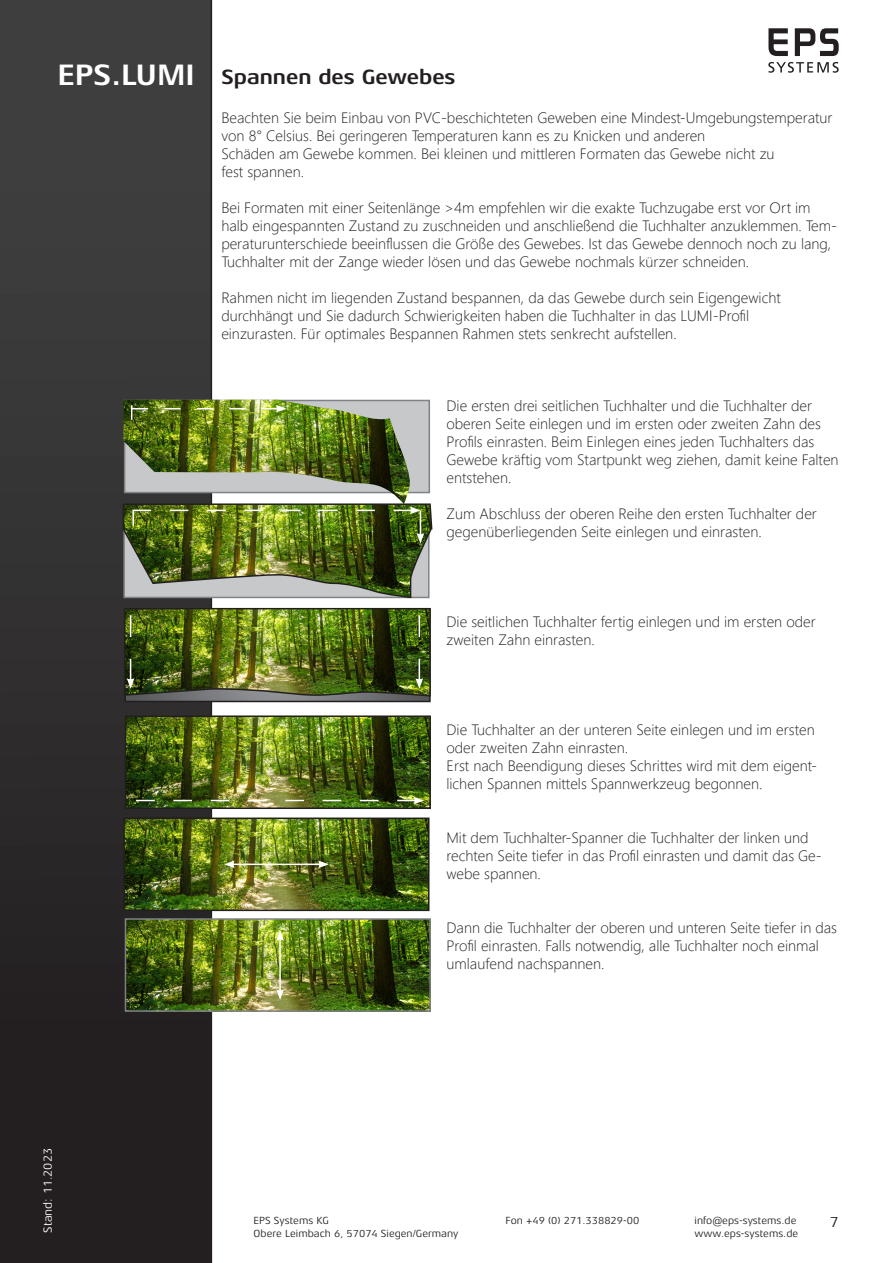
<style>
.page{position:relative;width:893px;height:1263px;background:#fff}
.page>*{position:absolute;margin:0;border:0;box-sizing:border-box;transform-origin:0 0}
.t1{font:700 30px "Aeonis LT Pro";color:#fff}
.t2{font:700 21px "Aeonis LT Pro";color:#231f20}
.t3{font:300 15px/18px "Segoe UI";color:#231f20}
.t4{font:15px "Aeonis LT Pro";color:#231f20}
.t5{font:12px "Aeonis LT Pro";color:#fff}
.t6{font:10.5px "Aeonis LT Pro";color:#231f20}
</style>
<div class="page">
<svg style="left:0;top:0;width:212px;height:1263px;background:#312f30"></svg>
<svg style="left:768px;top:28px;width:20px;height:28px"></svg>
<svg style="left:795px;top:28px;width:44px;height:28px"></svg>
<svg style="left:768px;top:62px;width:71px;height:11px"></svg>
<img style="left:128px;top:718px;width:300px;height:88px">
<div style="left:125px;top:715px;width:306px;height:94px;border:2px solid #231f20"></div>
<div style="left:124px;top:400px;width:306px;height:93px;background:#c7c8ca;border:2px solid #808285"></div>
<img style="left:123px;top:400px;width:288px;height:103px">
<svg style="left:127px;top:697px;width:301px;height:2px"></svg>
<div style="left:124px;top:609px;width:307px;height:93px;border:2px solid #231f20"></div>
<img style="left:126px;top:820px;width:301px;height:88px">
<div style="left:123px;top:817px;width:307px;height:94px;border:2px solid #231f20"></div>
<img style="left:128px;top:921px;width:300px;height:88px">
<div style="left:125px;top:918px;width:306px;height:94px;border:2px solid #808285"></div>
<img style="left:136px;top:797px;width:288px;height:7px">
<img style="left:122px;top:503px;width:311px;height:96px">
<img style="left:123px;top:607px;width:308px;height:90px">
<hr style="left:279px;top:938px;width:2px;height:54px;background:#fff">
<svg style="left:276px;top:930px;width:8px;height:11px"></svg>
<svg style="left:276px;top:989px;width:8px;height:11px"></svg>
<hr style="left:232px;top:863px;width:89px;height:2px;background:#fff">
<svg style="left:318px;top:860px;width:11px;height:8px"></svg>
<svg style="left:224px;top:860px;width:11px;height:8px"></svg>
<img style="left:131px;top:405px;width:155px;height:15px">
<h1 class="t1" style="left:57px;top:58px;width:139px">EPS.LUMI</h1>
<h2 class="t2" style="left:221px;top:65px;width:236px">Spannen des Gewebes</h2>
<p class="t3" style="left:221px;top:107px;width:613px">Beachten Sie beim Einbau von PVC-beschichteten Geweben eine Mindest-Umgebungstemperatur von 8° Celsius. Bei geringeren Temperaturen kann es zu Knicken und anderen<br>Schäden am Gewebe kommen. Bei kleinen und mittleren Formaten das Gewebe nicht zu<br>fest spannen.</p>
<p class="t3" style="left:221px;top:197px;width:617px">Bei Formaten mit einer Seitenlänge &gt;4m empfehlen wir die exakte Tuchzugabe erst vor Ort im halb eingespannten Zustand zu zuschneiden und anschließend die Tuchhalter anzuklemmen. Tem&shy;peraturunterschiede beeinflussen die Größe des Gewebes. Ist das Gewebe dennoch noch zu lang, Tuchhalter mit der Zange wieder lösen und das Gewebe nochmals kürzer schneiden.</p>
<p class="t3" style="left:221px;top:287px;width:561px">Rahmen nicht im liegenden Zustand bespannen, da das Gewebe durch sein Eigengewicht durchhängt und Sie dadurch Schwierigkeiten haben die Tuchhalter in das LUMI-Profil einzurasten. Für optimales Bespannen Rahmen stets senkrecht aufstellen.</p>
<p class="t3" style="left:446px;top:395px;width:394px">Die ersten drei seitlichen Tuchhalter und die Tuchhalter der oberen Seite einlegen und im ersten oder zweiten Zahn des Profils einrasten. Beim Einlegen eines jeden Tuchhalters das Gewebe kräftig vom Startpunkt weg ziehen, damit keine Falten entstehen.</p>
<p class="t3" style="left:446px;top:503px;width:372px">Zum Abschluss der oberen Reihe den ersten Tuchhalter der gegenüberliegenden Seite einlegen und einrasten.</p>
<p class="t3" style="left:446px;top:611px;width:371px">Die seitlichen Tuchhalter fertig einlegen und im ersten oder zweiten Zahn einrasten.</p>
<p class="t3" style="left:446px;top:719px;width:372px">Die Tuchhalter an der unteren Seite einlegen und im ersten oder zweiten Zahn einrasten.<br>Erst nach Beendigung dieses Schrittes wird mit dem eigent&shy;lichen Spannen mittels Spannwerkzeug begonnen.</p>
<p class="t3" style="left:446px;top:827px;width:377px">Mit dem Tuchhalter-Spanner die Tuchhalter der linken und rechten Seite tiefer in das Profil einrasten und damit das Ge&shy;webe spannen.</p>
<p class="t3" style="left:446px;top:917px;width:392px">Dann die Tuchhalter der oberen und unteren Seite tiefer in das<br>Profil einrasten. Falls notwendig, alle Tuchhalter noch einmal umlaufend nachspannen.</p>
<p class="t5" style="left:41px;top:1233px;width:86px;rotate:-90deg">Stand: 11.2023</p>
<p class="t6" style="left:254px;top:1215px;width:77px">EPS Systems KG</p>
<p class="t6" style="left:506px;top:1215px;width:135px">Fon +49 (0) 271.338829-00</p>
<p class="t6" style="left:695px;top:1215px;width:103px">info@eps-systems.de</p>
<p class="t6" style="left:254px;top:1227px;width:206px">Obere Leimbach 6, 57074 Siegen/Germany</p>
<p class="t6" style="left:695px;top:1227px;width:105px">www.eps-systems.de</p>
<p class="t4" style="left:830px;top:1214px;width:10px">7</p>
</div>
